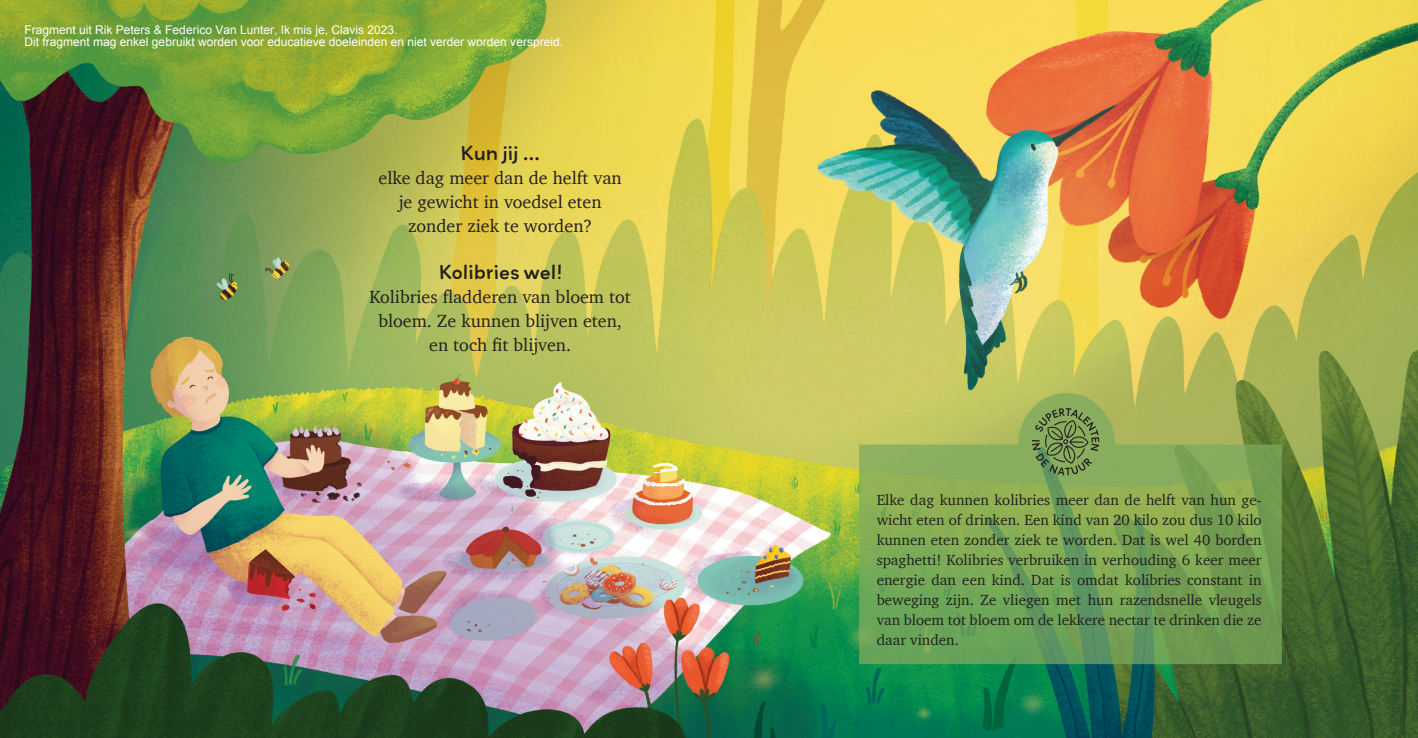
<style>
.page{position:relative;width:1418px;height:738px;background:#fff}
.page>*{position:absolute;margin:0;border:0;box-sizing:border-box;transform-origin:0 0}
.t1{font:18px/24px "Charter";color:#231f20;text-align:center}
.t2{font:500 18px "Grenadine MVB";color:#231f20}
.t3{font:15px/20px "Charter";color:#231f20;text-align:justify}
.t4{font:12px/12px "Arial";color:#fff}
</style>
<div class="page">
<img style="left:0;top:0;width:1417px;height:737px">
<svg style="left:1031px;top:407px;width:68px;height:68px;background:#729051"></svg>
<p class="t4" style="left:25px;top:24px;width:540px">Fragment uit Rik Peters &amp; Federico Van Lunter, Ik mis je, Clavis 2023.<br>Dit fragment mag enkel gebruikt worden voor educatieve doeleinden en niet verder worden verspreid.</p>
<p class="t2" style="left:460px;top:140px;width:82px">Kun jij …</p>
<p class="t1" style="left:378px;top:166px;width:245px">elke dag meer dan de helft van je gewicht in voedsel eten zonder ziek te worden?</p>
<p class="t2" style="left:438px;top:259px;width:126px">Kolibries wel!</p>
<p class="t1" style="left:369px;top:285px;width:263px">Kolibries fladderen van bloem tot bloem. Ze kunnen blijven eten, en toch fit blijven.</p>
<p class="t3" style="left:876px;top:489px;width:386px">Elke dag kunnen kolibries meer dan de helft van hun ge&shy;wicht eten of drinken. Een kind van 20 kilo zou dus 10 kilo kunnen eten zonder ziek te worden. Dat is wel 40 borden spaghetti! Kolibries verbruiken in verhouding 6 keer meer energie dan een kind. Dat is omdat kolibries constant in beweging zijn. Ze vliegen met hun razendsnelle vleugels van bloem tot bloem om de lekkere nectar te drinken die ze daar vinden.</p>
</div>
